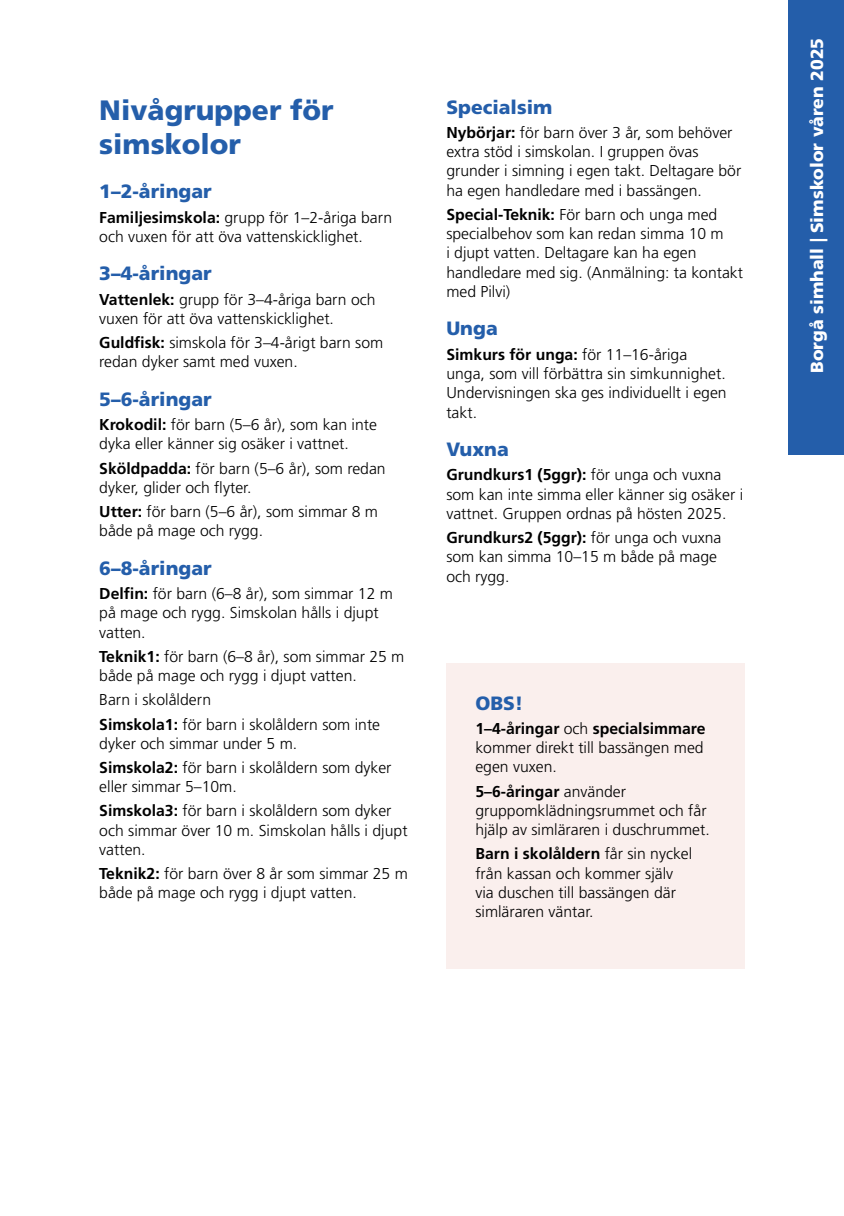
<style>
.page{position:relative;width:844px;height:1216px;background:#fff}
.page>*{position:absolute;margin:0;border:0;box-sizing:border-box;transform-origin:0 0}
.t1{font:900 28px/33.6px "Frutiger LT Std";color:#245eaa}
.P_yläotsikko{font:900 19.25px "Frutiger LT Std";color:#245eaa}
.t2{font:900 17.5px "Frutiger LT Std";color:#fff}
.P_yläotsikko-2{font:300 15.75px/19.2px "Frutiger LT Std";color:#000}
.s1{font-weight:700}
</style>
<div class="page">
<div style="left:446px;top:663px;width:298px;height:306px;background:#faefed"></div>
<div style="left:788px;top:0;width:55px;height:454px;background:#245eaa"></div>
<h2 class="t1" style="left:99px;top:94px;width:236px">Nivågrupper för simskolor</h2>
<p class="P_yläotsikko" style="left:99px;top:180px;width:114px">1–2-åringar</p>
<p class="P_yläotsikko-2" style="left:99px;top:208px;width:294px"><span class="s1">Familjesimskola:</span> grupp för 1–2-åriga barn och vuxen för att öva vattenskicklighet.</p>
<p class="P_yläotsikko" style="left:99px;top:262px;width:114px">3–4-åringar</p>
<p class="P_yläotsikko-2" style="left:99px;top:290px;width:278px"><span class="s1">Vattenlek:</span> grupp för 3–4-åriga barn och vuxen för att öva vattenskicklighet.</p>
<p class="P_yläotsikko-2" style="left:99px;top:333px;width:285px"><span class="s1">Guldfisk:</span> simskola för 3–4-årigt barn som redan dyker samt med vuxen.</p>
<p class="P_yläotsikko" style="left:99px;top:387px;width:114px">5–6-åringar</p>
<p class="P_yläotsikko-2" style="left:99px;top:415px;width:279px"><span class="s1">Krokodil:</span> för barn (5–6 år), som kan inte dyka eller känner sig osäker i vattnet.</p>
<p class="P_yläotsikko-2" style="left:99px;top:458px;width:288px"><span class="s1">Sköldpadda:</span> för barn (5–6 år), som redan dyker, glider och flyter.</p>
<p class="P_yläotsikko-2" style="left:99px;top:502px;width:280px"><span class="s1">Utter:</span> för barn (5–6 år), som simmar 8 m både på mage och rygg.</p>
<p class="P_yläotsikko" style="left:99px;top:556px;width:114px">6–8-åringar</p>
<p class="P_yläotsikko-2" style="left:99px;top:584px;width:295px"><span class="s1">Delfin:</span> för barn (6–8 år), som simmar 12 m på mage och rygg. Simskolan hålls i djupt vatten.</p>
<p class="P_yläotsikko-2" style="left:99px;top:647px;width:306px"><span class="s1">Teknik1:</span> för barn (6–8 år), som simmar 25 m både på mage och rygg i djupt vatten.</p>
<p class="P_yläotsikko-2" style="left:99px;top:690px;width:113px">Barn i skolåldern</p>
<p class="P_yläotsikko-2" style="left:99px;top:714px;width:282px"><span class="s1">Simskola1:</span> för barn i skolåldern som inte dyker och simmar under 5 m.</p>
<p class="P_yläotsikko-2" style="left:99px;top:758px;width:294px"><span class="s1">Simskola2:</span> för barn i skolåldern som dyker eller simmar 5–10m.</p>
<p class="P_yläotsikko-2" style="left:99px;top:801px;width:310px"><span class="s1">Simskola3:</span> för barn i skolåldern som dyker och simmar över 10 m. Simskolan hålls i djupt vatten.</p>
<p class="P_yläotsikko-2" style="left:99px;top:864px;width:310px"><span class="s1">Teknik2:</span> för barn över 8 år som simmar 25 m både på mage och rygg i djupt vatten.</p>
<p class="P_yläotsikko" style="left:446px;top:95px;width:107px">Specialsim</p>
<p class="P_yläotsikko-2" style="left:446px;top:123px;width:296px"><span class="s1">Nybörjar:</span> för barn över 3 år, som behöver extra stöd i simskolan. I gruppen övas grunder i simning i egen takt. Deltagare bör ha egen handledare med i bassängen.</p>
<p class="P_yläotsikko-2" style="left:446px;top:205px;width:298px"><span class="s1">Special-Teknik:</span> För barn och unga med specialbehov som kan redan simma 10 m<br>i djupt vatten. Deltagare kan ha egen handledare med sig. (Anmälning: ta kontakt med Pilvi)</p>
<p class="P_yläotsikko" style="left:446px;top:317px;width:53px">Unga</p>
<p class="P_yläotsikko-2" style="left:446px;top:345px;width:282px"><span class="s1">Simkurs för unga:</span> för 11–16-åriga unga, som vill förbättra sin simkunnighet.<br>Undervisningen ska ges individuellt i egen takt.</p>
<p class="P_yläotsikko" style="left:446px;top:437px;width:64px">Vuxna</p>
<p class="P_yläotsikko-2" style="left:446px;top:465px;width:298px"><span class="s1">Grundkurs1 (5ggr):</span> för unga och vuxna som kan inte simma eller känner sig osäker i vattnet. Gruppen ordnas på hösten 2025.</p>
<p class="P_yläotsikko-2" style="left:446px;top:528px;width:276px"><span class="s1">Grundkurs2 (5ggr):</span> för unga och vuxna som kan simma 10–15 m både på mage och rygg.</p>
<p class="P_yläotsikko" style="left:475px;top:691px;width:50px">OBS!</p>
<p class="P_yläotsikko-2" style="left:475px;top:719px;width:231px;text-align:justify"><span class="s1">1–4-åringar</span> och <span class="s1">specialsimmare </span>kommer direkt till bassängen med egen vuxen.</p>
<p class="P_yläotsikko-2" style="left:475px;top:781px;width:236px"><span class="s1">5–6-åringar</span> använder gruppomklädningsrummet och får hjälp av simläraren i duschrummet.</p>
<p class="P_yläotsikko-2" style="left:475px;top:844px;width:218px"><span class="s1">Barn i skolåldern</span> får sin nyckel från kassan och kommer själv via duschen till bassängen där simläraren väntar.</p>
<p class="t2" style="left:806px;top:373px;width:336px;rotate:-90deg">Borgå simhall | Simskolor våren 2025</p>
</div>
